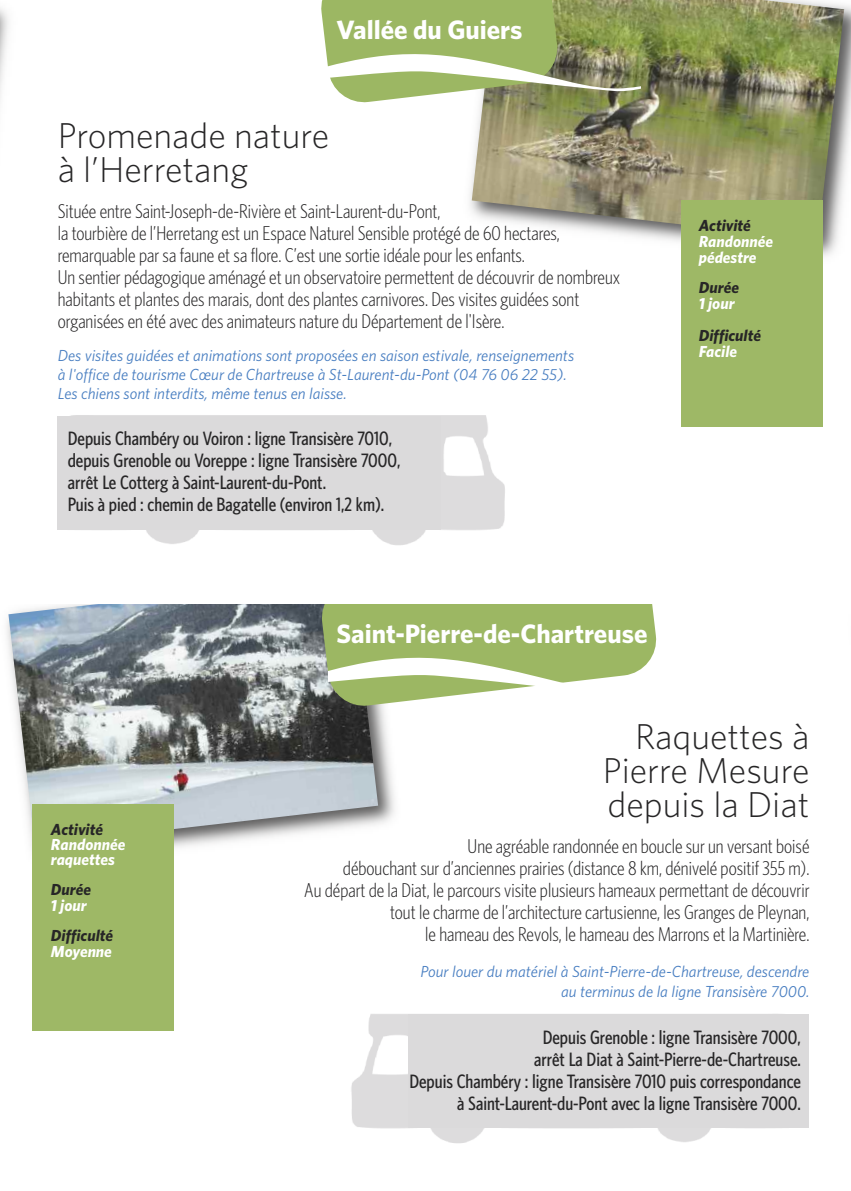
<style>
.page{position:relative;width:851px;height:1191px;background:#fff}
.page>*{position:absolute;margin:0;border:0;box-sizing:border-box;transform-origin:0 0}
.t1{font:300 36px/34px "Whitney HTF";color:#272627}
.t2{font:700 26.6px "Whitney HTF";color:#fff}
.t3{font:300 condensed 20px/22px "Whitney HTF";color:#272627}
.t4{font:500 condensed 19.4px/22px "Whitney HTF";color:#272627}
.t5{font:italic 16px/19px "Whitney HTF";color:#487ec1}
.t6{font:italic 700 16px/16px "Whitney HTF";color:#fff}
.t7{font:italic 700 16px "Whitney HTF";color:#272627}
</style>
<div class="page">
<img style="left:0;top:8px;width:9px;height:90px">
<img style="left:470px;top:5px;width:380px;height:263px">
<img style="left:471px;top:0;width:373px;height:240px">
<svg style="left:321px;top:0;width:319px;height:104px"></svg>
<div style="left:680px;top:200px;width:142px;height:227px;background:#9eb866"></div>
<img style="left:6px;top:621px;width:389px;height:227px">
<img style="left:8px;top:604px;width:370px;height:241px">
<svg style="left:320px;top:604px;width:337px;height:104px;fill:#9cb763"></svg>
<svg style="left:328px;top:655px;width:312px;height:41px"></svg>
<div style="left:32px;top:804px;width:142px;height:226px;background:#9eb866"></div>
<img style="left:57px;top:415px;width:448px;height:130px">
<div style="left:57px;top:416px;width:383px;height:113px;background:#dbdadb"></div>
<img style="left:351px;top:1014px;width:458px;height:129px">
<div style="left:408px;top:1014px;width:399px;height:113px;background:#dbdadb"></div>
<h2 class="t2" style="left:336px;top:15px;width:187px">Vallée du Guiers</h2>
<h1 class="t1" style="left:58px;top:118px;width:273px">Promenade nature à l’Herretang</h1>
<p class="t3" style="left:58px;top:200px;width:564px">Située entre Saint-Joseph-de-Rivière et Saint-Laurent-du-Pont,<br>la tourbière de l’Herretang est un Espace Naturel Sensible protégé de 60 hectares, remarquable par sa faune et sa flore. C’est une sortie idéale pour les enfants.<br>Un sentier pédagogique aménagé et un observatoire permettent de découvrir de nombreux habitants et plantes des marais, dont des plantes carnivores. Des visites guidées sont organisées en été avec des animateurs nature du Département de l'Isère.</p>
<p class="t5" style="left:58px;top:346px;width:518px">Des visites guidées et animations sont proposées en saison estivale, renseignements à l'office de tourisme Cœur de Chartreuse à St-Laurent-du-Pont (04 76 06 22 55).<br>Les chiens sont interdits, même tenus en laisse.</p>
<p class="t4" style="left:68px;top:427px;width:334px">Depuis Chambéry ou Voiron : ligne Transisère 7010, depuis Grenoble ou Voreppe : ligne Transisère 7000, arrêt Le Cotterg à Saint-Laurent-du-Pont.<br>Puis à pied : chemin de Bagatelle (environ 1,2 km).</p>
<h2 class="t2" style="left:336px;top:618px;width:312px">Saint-Pierre-de-Chartreuse</h2>
<p class="t7" style="left:698px;top:216px;width:54px">Activité</p>
<p class="t6" style="left:698px;top:234px;width:76px">Randonnée pédestre</p>
<p class="t7" style="left:698px;top:278px;width:42px">Durée</p>
<p class="t6" style="left:698px;top:296px;width:37px">1 jour</p>
<p class="t7" style="left:698px;top:326px;width:64px">Difficulté</p>
<p class="t6" style="left:698px;top:344px;width:40px">Facile</p>
<p class="t7" style="left:51px;top:820px;width:54px">Activité</p>
<p class="t6" style="left:51px;top:836px;width:76px;line-height:15px">Randonnée raquettes</p>
<p class="t7" style="left:51px;top:880px;width:42px">Durée</p>
<p class="t6" style="left:51px;top:897px;width:37px">1 jour</p>
<p class="t7" style="left:51px;top:926px;width:64px">Difficulté</p>
<p class="t6" style="left:51px;top:943px;width:63px">Moyenne</p>
<h1 class="t1" style="left:603px;top:719px;width:208px;text-align:justify;text-indent:32px">Raquettes à Pierre Mesure depuis la Diat</h1>
<p class="t3" style="left:304px;top:835px;width:506px;text-align:right">Une agréable randonnée en boucle sur un versant boisé<br>débouchant sur d’anciennes prairies (distance 8 km, dénivelé positif 355 m).<br>Au départ de la Diat, le parcours visite plusieurs hameaux permettant de découvrir tout le charme de l’architecture cartusienne, les Granges de Pleynan,<br>le hameau des Revols, le hameau des Marrons et la Martinière.</p>
<p class="t5" style="left:420px;top:961px;width:390px;line-height:20px;text-align:right">Pour louer du matériel à Saint-Pierre-de-Chartreuse, descendre au terminus de la ligne Transisère 7000.</p>
<p class="t4" style="left:409px;top:1026px;width:393px;text-align:right">Depuis Grenoble : ligne Transisère 7000,<br>arrêt La Diat à Saint-Pierre-de-Chartreuse.<br>Depuis Chambéry : ligne Transisère 7010 puis correspondance à Saint-Laurent-du-Pont avec la ligne Transisère 7000.</p>
</div>
